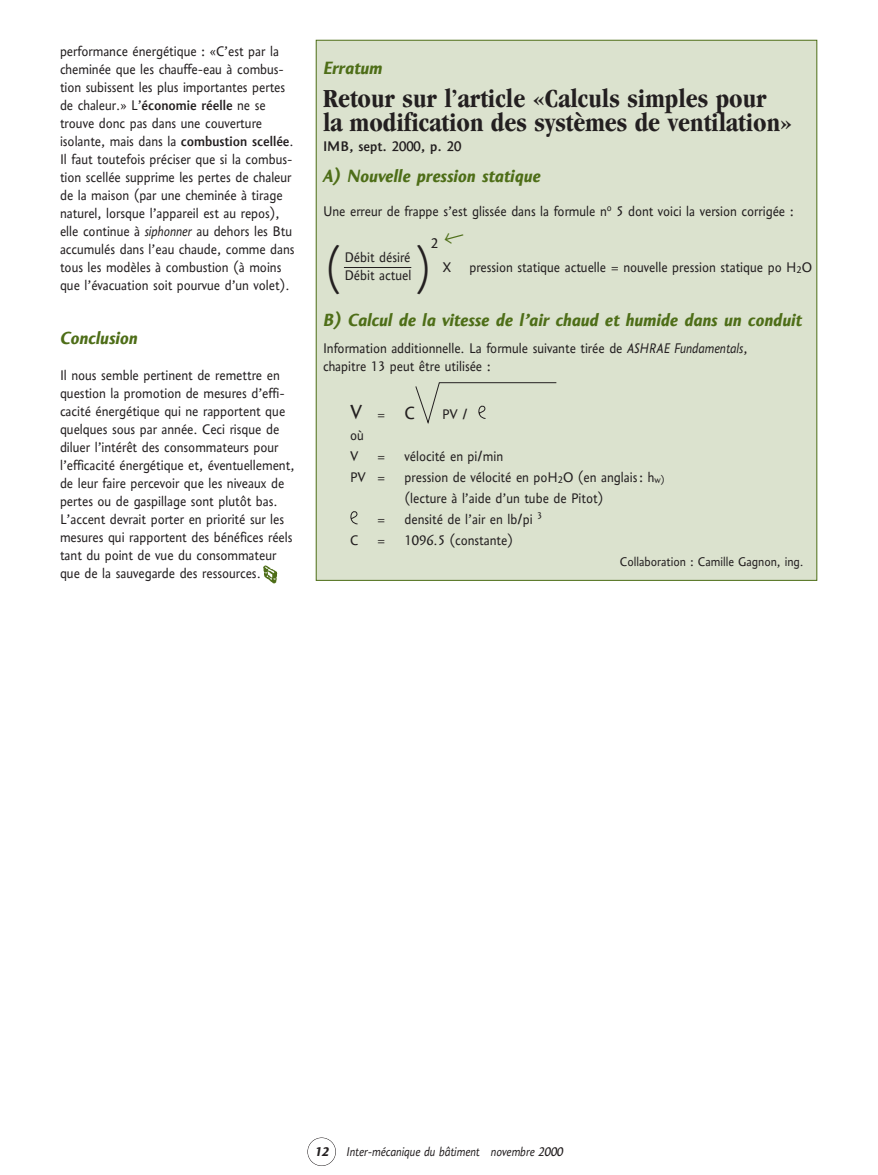
<style>
.page{position:relative;width:878px;height:1175px;background:#fff}
.page>*{position:absolute;margin:0;border:0;box-sizing:border-box;transform-origin:0 0}
.t1{font:57.15px "CMMTQ";color:#231f20;scale:.7 1}
.t2{font:700 condensed 27px/24px "Garamond";color:#231f20}
.t3{font:24px "CMMTQ";color:#231f20}
.t4{font:italic 21px "CMMTQ Bold";color:#4e6e18}
.t5{font:16.8px "CMMTQ";color:#231f20}
.t6{font:16.5px/18px "CMMTQ";color:#231f20}
.t7{font:16.5px "CMMTQ Medium";color:#231f20}
.t8{font:15px "CMMTQ Italic";color:#231f20}
.t9{font:15px "CMMTQ";color:#231f20}
.s1{font-family:"CMMTQ Medium"}
.s2{font-family:"CMMTQ Italic"}
.s3{font-size:16.5px}
.s4{font-size:21px}
.s5{font-family:"CMMTQ Bold";font-style:italic}
</style>
<div class="page">
<div style="left:316px;top:40px;width:500px;height:540px;background:#dbe2ce"></div>
<div style="left:307px;top:1137px;width:29px;height:29px;border:1px solid #231f20;border-radius:50%"></div>
<img style="left:263px;top:565px;width:15px;height:19px">
<hr style="left:344px;top:267px;width:67px;height:1px;background:#231f20">
<svg style="left:415px;top:382px;width:142px;height:42px"></svg>
<svg style="left:350px;top:511px;width:8px;height:14px"></svg>
<p class="t6" style="left:60px;top:43px;width:236px">performance énergétique : «C’est par la cheminée que les chauffe-eau à combus&shy;tion subissent les plus importantes pertes de chaleur.» L’<span class="s1">économie réelle</span> ne se trouve donc pas dans une couverture isolante, mais dans la <span class="s1">combustion scellée</span>.<br>Il faut toutefois préciser que si la combus&shy;tion scellée supprime les pertes de chaleur de la maison (par une cheminée à tirage naturel, lorsque l’appareil est au repos), elle continue à <span class="s2">siphonner</span> au dehors les Btu accumulés dans l’eau chaude, comme dans tous les modèles à combustion (à moins que l’évacuation soit pourvue d’un volet).</p>
<p class="t4" style="left:60px;top:330px;width:79px">Conclusion</p>
<p class="t6" style="left:60px;top:367px;width:236px">Il nous semble pertinent de remettre en question la promotion de mesures d’effi&shy;cacité énergétique qui ne rapportent que quelques sous par année. Ceci risque de diluer l’intérêt des consommateurs pour l’efficacité énergétique et, éventuellement, de leur faire percevoir que les niveaux de pertes ou de gaspillage sont plutôt bas.<br>L’accent devrait porter en priorité sur les mesures qui rapportent des bénéfices réels tant du point de vue du consommateur que de la sauvegarde des ressources.</p>
<p class="t4" style="left:323px;top:60px;width:61px">Erratum</p>
<h2 class="t2" style="left:323px;top:88px;width:470px">Retour sur l’article «Calculs simples pour la modification des systèmes de ventilation»</h2>
<p class="t7" style="left:323px;top:140px;width:140px">IMB, sept. 2000, p. 20</p>
<p class="t4" style="left:323px;top:168px;width:219px">A) Nouvelle pression statique</p>
<p class="t6" style="left:323px;top:203px;width:472px">Une erreur de frappe s’est glissée dans la formule n<sup>o</sup> 5 dont voici la version corrigée :</p>
<p class="t5" style="left:430px;top:237px;width:9px">2</p>
<h1 class="t1" style="left:326px;top:249px;width:21px">(</h1>
<h1 class="t1" style="left:417px;top:249px;width:21px">)</h1>
<p class="t6" style="left:344px;top:249px;width:68px">Débit désiré</p>
<p class="t6" style="left:443px;top:259px;width:370px">X pression statique actuelle = nouvelle pression statique po H<sub>2</sub>O</p>
<p class="t4" style="left:323px;top:312px;width:480px">B) Calcul de la vitesse de l’air chaud et humide dans un conduit</p>
<p class="t6" style="left:323px;top:340px;width:426px">Information additionnelle. La formule suivante tirée de <span class="s2">ASHRAE Fundamentals</span>, chapitre 13 peut être utilisée :</p>
<h3 class="t3" style="left:350px;top:404px;width:66px">V<span class="s3">=</span> <span class="s4">C</span></h3>
<p class="t6" style="left:442px;top:406px;width:27px">PV /</p>
<p class="t6" style="left:350px;top:427px;width:15px">où</p>
<p class="t6" style="left:350px;top:448px;width:155px">V = vélocité en pi/min</p>
<p class="t6" style="left:350px;top:469px;width:316px">PV = pression de vélocité en poH<sub>2</sub>O (en anglais: h<sub>w)</sub></p>
<p class="t6" style="left:404px;top:490px;width:200px">(lecture à l’aide d’un tube de Pitot)</p>
<p class="t6" style="left:377px;top:511px;width:167px">= densité de l’air en lb/pi <sup>3</sup></p>
<p class="t6" style="left:350px;top:532px;width:165px">C = 1096.5 (constante)</p>
<p class="t9" style="left:620px;top:556px;width:185px">Collaboration : Camille Gagnon, ing.</p>
<p class="t6" style="left:344px;top:267px;width:68px">Débit actuel</p>
<p class="t8" style="left:314px;top:1146px;width:251px"><span class="s5">12</span> Inter-mécanique du bâtiment novembre 2000</p>
</div>
